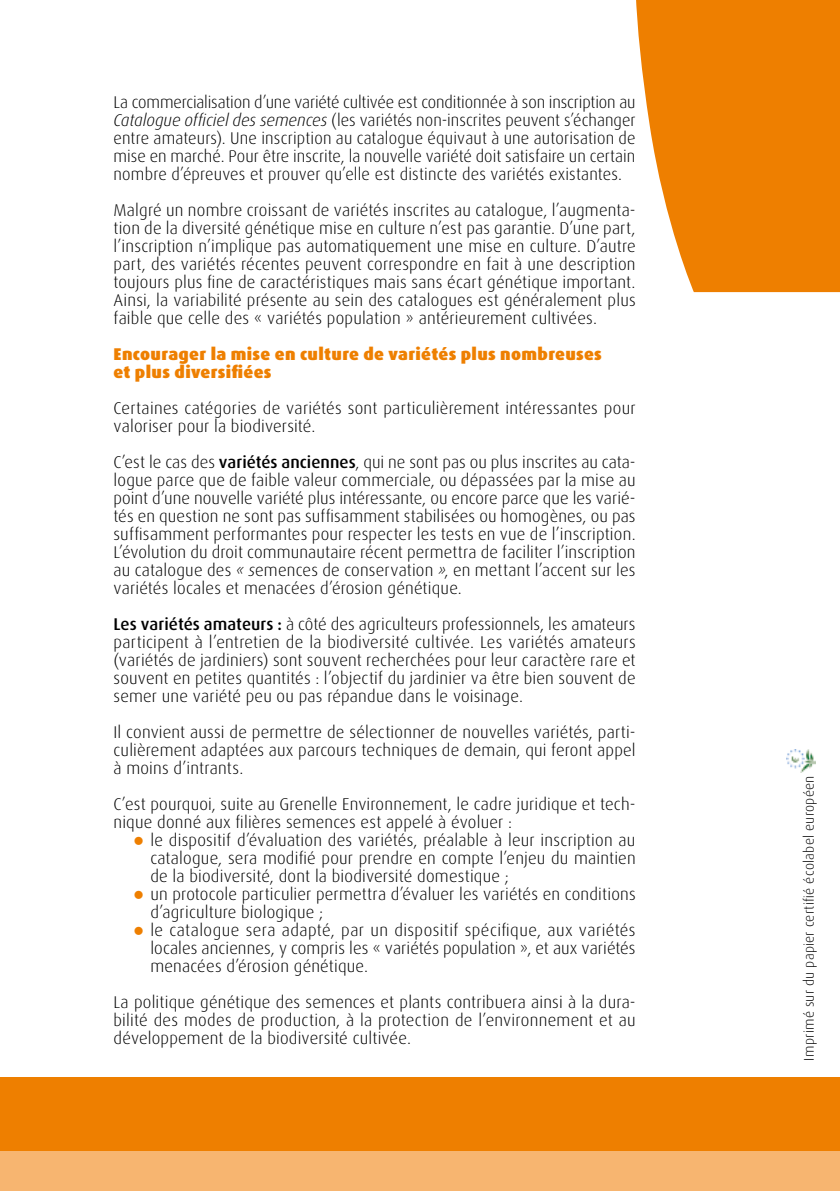
<style>
.page{position:relative;width:840px;height:1191px;background:#fff}
.page>*{position:absolute;margin:0;border:0;box-sizing:border-box;transform-origin:0 0}
.t1{font:300 17px/18px "Dax OT";letter-spacing:.01em;color:#000;text-align:justify}
.t2{font:300 17px/18px "Dax";letter-spacing:.01em;color:#000}
.t3{font:900 17px/18px "Dax";letter-spacing:.02em;color:#ee7f00}
.t4{font:300 14px "Dax OT";letter-spacing:.02em;color:#000}
.s1{font-style:italic}
.s2{font-weight:500}
</style>
<div class="page">
<img style="left:786px;top:749px;width:28px;height:23px">
<svg style="left:636px;top:0;width:203px;height:292px;background:#f08e1e"></svg>
<div style="left:0;top:1151px;width:839px;height:40px;background:#f7b570"></div>
<div style="left:0;top:1077px;width:839px;height:74px;background:#ee7f00"></div>
<p class="t1" style="left:113px;top:93px;width:523px">La commercialisation d’une variété cultivée est conditionnée à son inscription au <span class="s1">Catalogue officiel des semences</span> (les variétés non-inscrites peuvent s’échanger entre amateurs). Une inscription au catalogue équivaut à une autorisation de mise en marché. Pour être inscrite, la nouvelle variété doit satisfaire un certain nombre d’épreuves et prouver qu’elle est distincte des variétés existantes.</p>
<p class="t1" style="left:113px;top:201px;width:523px">Malgré un nombre croissant de variétés inscrites au catalogue, l’augmenta&shy;tion de la diversité génétique mise en culture n’est pas garantie. D’une part, l’inscription n’implique pas automatiquement une mise en culture. D’autre part, des variétés récentes peuvent correspondre en fait à une description toujours plus fine de caractéristiques mais sans écart génétique important.<br>Ainsi, la variabilité présente au sein des catalogues est généralement plus faible que celle des « variétés population » antérieurement cultivées.</p>
<p class="t3" style="left:113px;top:345px;width:489px">Encourager la mise en culture de variétés plus nombreuses et plus diversifiées</p>
<p class="t2" style="left:113px;top:399px;width:523px">Certaines catégories de variétés sont particulièrement intéressantes pour valoriser pour la biodiversité.</p>
<p class="t1" style="left:113px;top:453px;width:523px">C’est le cas des <span class="s2">variétés anciennes</span>, qui ne sont pas ou plus inscrites au cata&shy;logue parce que de faible valeur commerciale, ou dépassées par la mise au point d’une nouvelle variété plus intéressante, ou encore parce que les varié&shy;tés en question ne sont pas suffisamment stabilisées ou homogènes, ou pas suffisamment performantes pour respecter les tests en vue de l’inscription.<br>L’évolution du droit communautaire récent permettra de faciliter l’inscription au catalogue des <span class="s1">« s</span>emences de conservation <span class="s1">»</span>, en mettant l’accent sur les variétés locales et menacées d’érosion génétique.</p>
<p class="t1" style="left:113px;top:615px;width:523px"><span class="s2">Les variétés amateurs :</span> à côté des agriculteurs professionnels, les amateurs participent à l’entretien de la biodiversité cultivée. Les variétés amateurs (variétés de jardiniers) sont souvent recherchées pour leur caractère rare et souvent en petites quantités : l’objectif du jardinier va être bien souvent de semer une variété peu ou pas répandue dans le voisinage.</p>
<p class="t2" style="left:113px;top:723px;width:523px;text-align:justify">Il convient aussi de permettre de sélectionner de nouvelles variétés, parti&shy;culièrement adaptées aux parcours techniques de demain, qui feront appel à moins d’intrants.</p>
<p class="t1" style="left:113px;top:795px;width:523px">C’est pourquoi, suite au Grenelle Environnement, le cadre juridique et tech&shy;nique donné aux filières semences est appelé à évoluer :</p>
<p class="t2" style="left:150px;top:831px;width:486px">le dispositif d’évaluation des variétés, préalable à leur inscription au catalogue, sera modifié pour prendre en compte l’enjeu du maintien de la biodiversité, dont la biodiversité domestique ;<br>un protocole particulier permettra d’évaluer les variétés en conditions d’agriculture biologique ;<br>le catalogue sera adapté, par un dispositif spécifique, aux variétés locales anciennes, y compris les « variétés population », et aux variétés menacées d’érosion génétique.</p>
<p class="t1" style="left:113px;top:993px;width:523px">La politique génétique des semences et plants contribuera ainsi à la dura&shy;bilité des modes de production, à la protection de l’environnement et au développement de la biodiversité cultivée.</p>
<p class="t4" style="left:800px;top:1060px;width:286px;rotate:-90deg">Imprimé sur du papier certifié écolabel européen</p>
</div>
